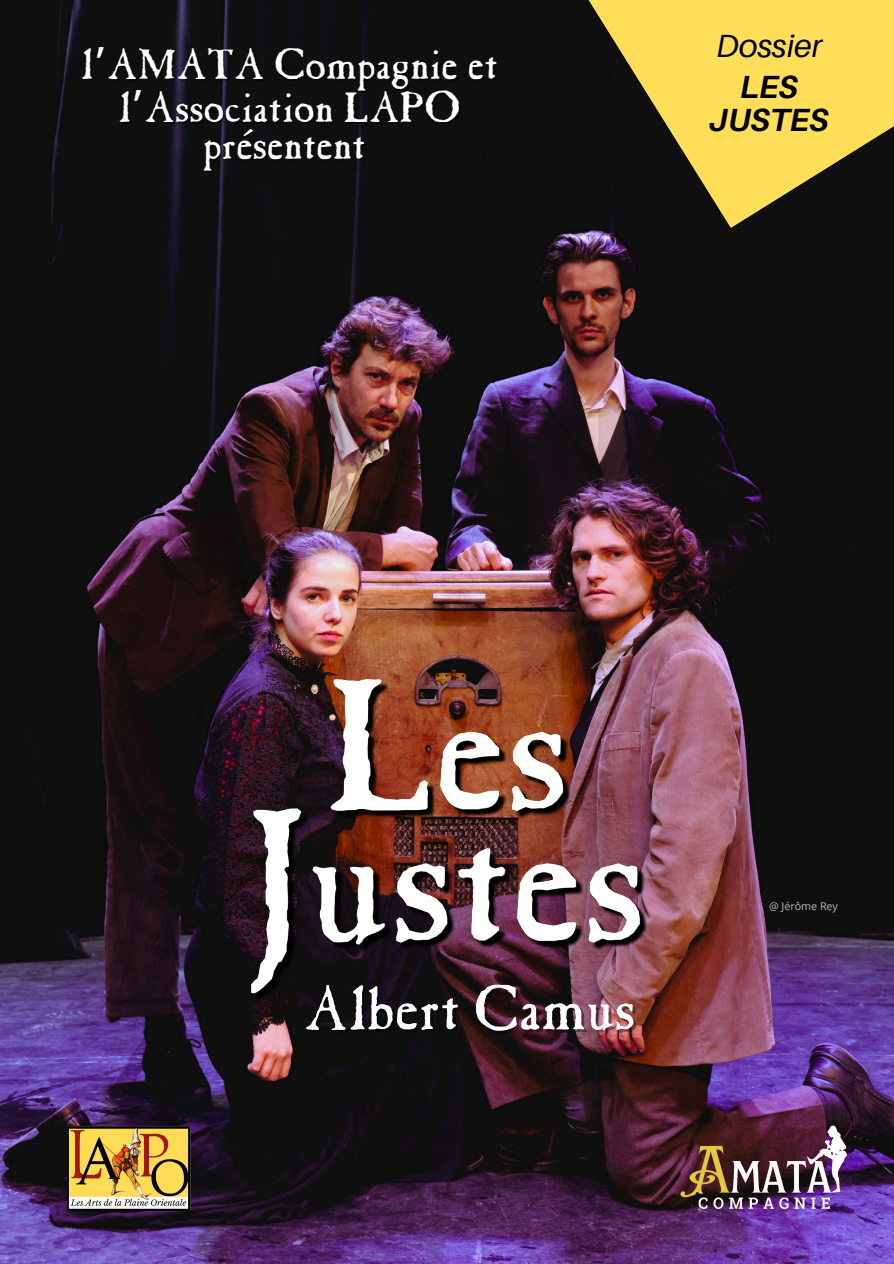
<style>
.page{position:relative;width:894px;height:1264px;background:#fff}
.page>*{position:absolute;margin:0;border:0;box-sizing:border-box;transform-origin:0 0}
.t1{font:63.6px "Caslon Antique";color:#fff}
.t2{font:43.8px/42.8px "Caslon Antique";color:#fff;text-align:center}
.t3{font:italic 700 32.1px/33.5px "Aileron";color:#000;text-align:center}
.t4{font:italic 32.1px "Aileron";color:#000}
.t5{font:10.65px "Open Sans";color:#fff}
.s1{font-family:"Noto Sans Gurmukhi"}
</style>
<div class="page">
<img style="left:0;top:0;width:893px;height:1263px">
<svg style="left:564px;top:0;width:329px;height:228px;background:#9e8b3b"></svg>
<img style="left:650px;top:1113px;width:224px;height:105px">
<img style="left:67px;top:1126px;width:124px;height:84px">
<img style="left:247px;top:676px;width:404px;height:328px">
<svg style="left:244px;top:130px;width:10px;height:11px"></svg>
<p class="t2" style="left:81px;top:49px;width:418px">l<span class="s1">’</span>AMATA Compagnie et l<span class="s1">’</span>Association LAPO</p>
<p class="t2" style="left:203px;top:128px;width:164px">presentent</p>
<p class="t4" style="left:716px;top:26px;width:107px">Dossier</p>
<h2 class="t3" style="left:709px;top:69px;width:121px">LES<br>JUSTES</h2>
<p class="t1" style="left:304px;top:984px;width:333px">Albert Camus</p>
<p class="t5" style="left:768px;top:898px;width:70px">@ Jérôme Rey</p>
</div>
